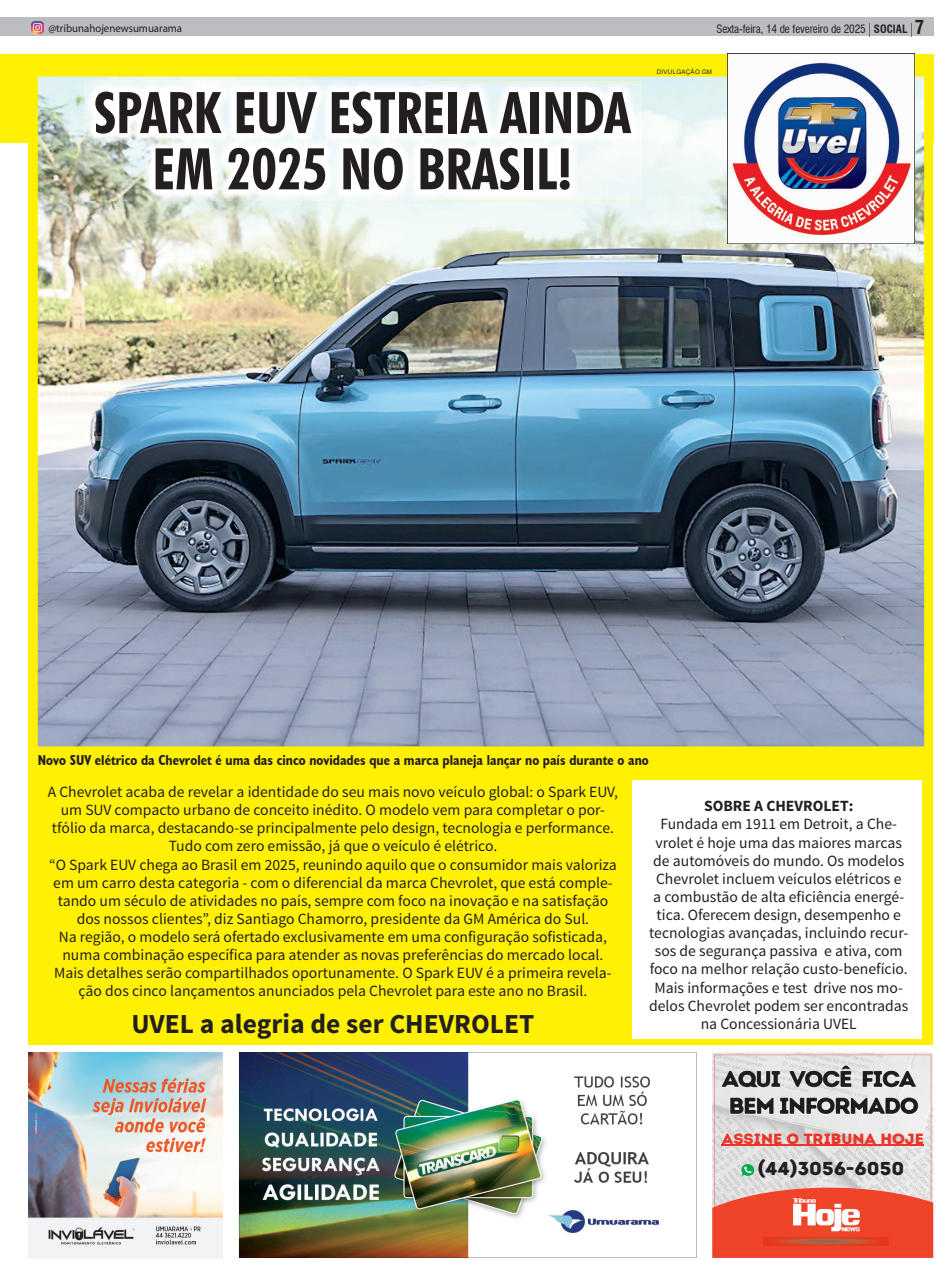
<style>
.page{position:relative;width:951px;height:1273px;background:#fff}
.page>*{position:absolute;margin:0;border:0;box-sizing:border-box;transform-origin:0 0}
.t1{font:700 condensed 57.5px/56.2px "Futura BT";color:#231f20;text-align:center}
.t2{font:700 27.5px "Source Sans Pro";color:#231f20}
.t3{font:18.62px "Intro Rust Base";color:#231f20;scale:1.08 1}
.t4{font:15.62px/18.1px "Source Sans Pro";color:#231f20;text-align:center}
.t5{font:700 15.62px "Source Sans Pro";color:#231f20}
.t6{font:14.88px "Intro Rust Base";color:#ee3428;scale:1.08 1}
.t7{font:700 condensed 14.38px "Humanist 521 BT";color:#231f20}
.t8{font:condensed 11.25px "Swiss 721 BT";letter-spacing:-.01em;color:#231f20}
.t9{font:11.25px "Myriad Pro";color:#231f20;scale:.96 1}
.t10{font:6.25px "Arial";letter-spacing:.035em;color:#231f20}
.s1{font-weight:700}
.s2{font-weight:700;font-size:18.75px}
</style>
<div class="page">
<div style="left:29px;top:143px;width:903px;height:902px;background:#fff101"></div>
<div style="left:0;top:18px;width:932px;height:18px;background:#bcbdc0"></div>
<svg style="left:911px;top:23px;width:1px;height:13px"></svg>
<svg style="left:869px;top:23px;width:1px;height:13px"></svg>
<div style="left:0;top:54px;width:932px;height:89px;background:#fff101"></div>
<svg style="left:32px;top:21px;width:12px;height:13px"></svg>
<img style="left:29px;top:1052px;width:193px;height:206px">
<img style="left:239px;top:1052px;width:457px;height:206px">
<svg style="left:712px;top:1054px;width:220px;height:204px;background:#e4a59a"></svg>
<img style="left:789px;top:1198px;width:73px;height:36px">
<img style="left:763px;top:1237px;width:124px;height:8px">
<hr style="left:721px;top:1145px;width:202px;height:1px;background:#ee3428">
<img style="left:719px;top:1064px;width:199px;height:57px">
<div style="left:631px;top:780px;width:290px;height:258px;background:#fff"></div>
<img style="left:38px;top:77px;width:885px;height:669px">
<img style="left:84px;top:81px;width:557px;height:120px">
<img style="left:727px;top:54px;width:186px;height:190px">
<p class="t9" style="left:48px;top:21px;width:141px">@tribunahojenewsumuarama</p>
<h1 class="t1" style="left:94px;top:84px;width:538px">SPARK EUV ESTREIA AINDA<br>EM 2025 NO BRASIL!</h1>
<p class="t8" style="left:716px;top:22px;width:209px">Sexta-feira, 14 de fevereiro de 2025 <span class="s1">SOCIAL</span> <span class="s2">7</span></p>
<p class="t10" style="left:656px;top:67px;width:56px">DIVULGAÇÃO GM</p>
<p class="t7" style="left:38px;top:751px;width:612px">Novo SUV elétrico da Chevrolet é uma das cinco novidades que a marca planeja lançar no país durante o ano</p>
<p class="t4" style="left:48px;top:783px;width:571px">A Chevrolet acaba de revelar a identidade do seu mais novo veículo global: o Spark EUV, um SUV compacto urbano de conceito inédito. O modelo vem para completar o por&shy;tfólio da marca, destacando-se principalmente pelo design, tecnologia e performance.<br>Tudo com zero emissão, já que o veículo é elétrico.<br>“O Spark EUV chega ao Brasil em 2025, reunindo aquilo que o consumidor mais valoriza em um carro desta categoria - com o diferencial da marca Chevrolet, que está comple&shy;tando um século de atividades no país, sempre com foco na inovação e na satisfação dos nossos clientes”, diz Santiago Chamorro, presidente da GM América do Sul.<br>Na região, o modelo será ofertado exclusivamente em uma configuração sofisticada, numa combinação específica para atender as novas preferências do mercado local.<br>Mais detalhes serão compartilhados oportunamente. O Spark EUV é a primeira revela&shy;ção dos cinco lançamentos anunciados pela Chevrolet para este ano no Brasil.</p>
<h2 class="t2" style="left:131px;top:1006px;width:404px">UVEL a alegria de ser CHEVROLET</h2>
<p class="t5" style="left:703px;top:796px;width:151px">SOBRE A CHEVROLET:</p>
<p class="t4" style="left:649px;top:815px;width:260px">Fundada em 1911 em Detroit, a Che&shy;vrolet é hoje uma das maiores marcas de automóveis do mundo. Os modelos Chevrolet incluem veículos elétricos e<br>a combustão de alta eficiência energé&shy;tica. Oferecem design, desempenho e tecnologias avançadas, incluindo recur&shy;sos de segurança passiva e ativa, com foco na melhor relação custo-benefício.<br>Mais informações e test drive nos mo&shy;delos Chevrolet podem ser encontradas na Concessionária UVEL</p>
<p class="t6" style="left:721px;top:1129px;width:189px">ASSINE O TRIBUNA HOJE</p>
<p class="t3" style="left:757px;top:1157px;width:137px">(44)3056-6050</p>
</div>
